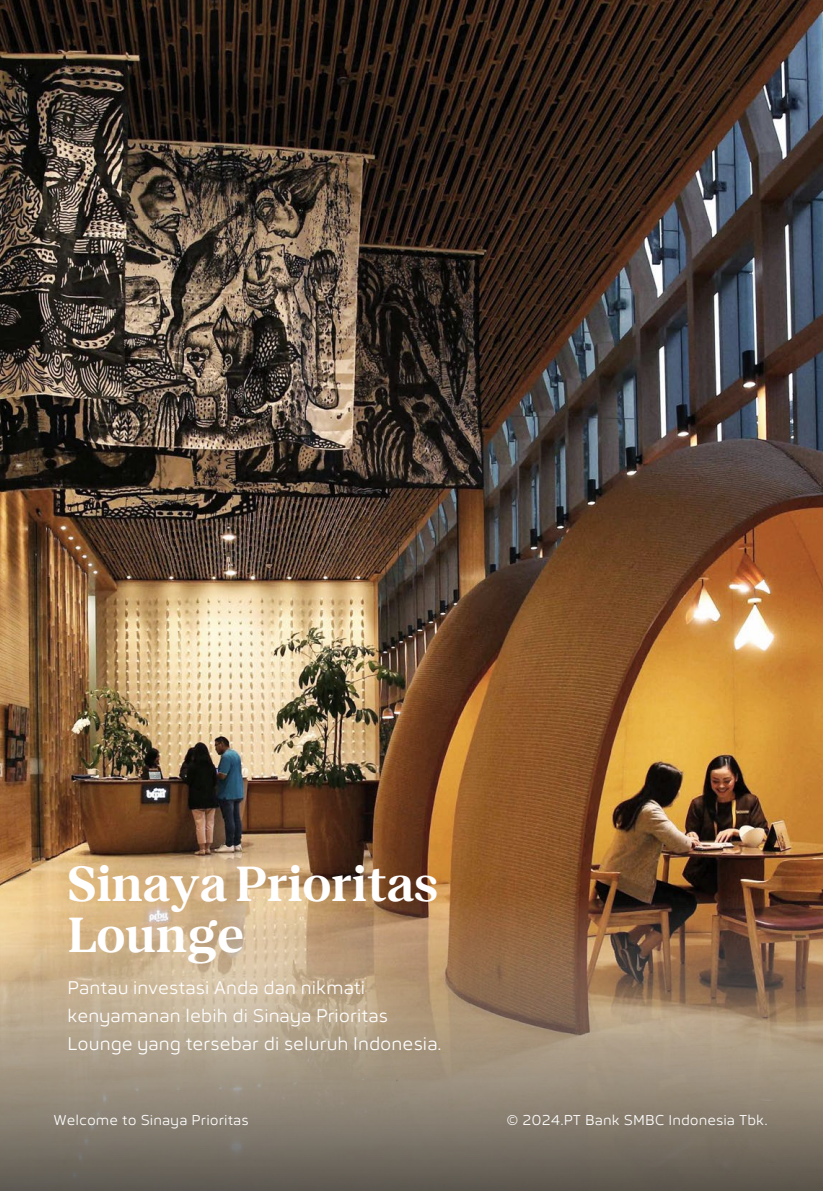
<style>
.page{position:relative;width:823px;height:1191px;background:#fff}
.page>*{position:absolute;margin:0;border:0;box-sizing:border-box;transform-origin:0 0}
.t1{font:600 48.4px/51.2px "Jenius Serif";letter-spacing:.005em;color:#fff}
.t2{font:18px/28px "Jenius Sans";letter-spacing:.04em;color:#fff}
.t3{font:14px "Jenius Sans";letter-spacing:.05em;color:#fff}
</style>
<div class="page">
<img style="left:0;top:0;width:822px;height:892px">
<svg style="left:0;top:892px;width:822px;height:299px;background:#99856e"></svg>
<h1 class="t1" style="left:68px;top:857px;width:371px">Sinaya Prioritas<br>Lounge</h1>
<p class="t2" style="left:68px;top:973px;width:374px">Pantau investasi Anda dan nikmati kenyamanan lebih di Sinaya Prioritas<br>Lounge yang tersebar di seluruh Indonesia.</p>
<p class="t3" style="left:54px;top:1111px;width:196px">Welcome to Sinaya Prioritas</p>
<p class="t3" style="left:506px;top:1111px;width:262px">© 2024.PT Bank SMBC Indonesia Tbk.</p>
</div>
